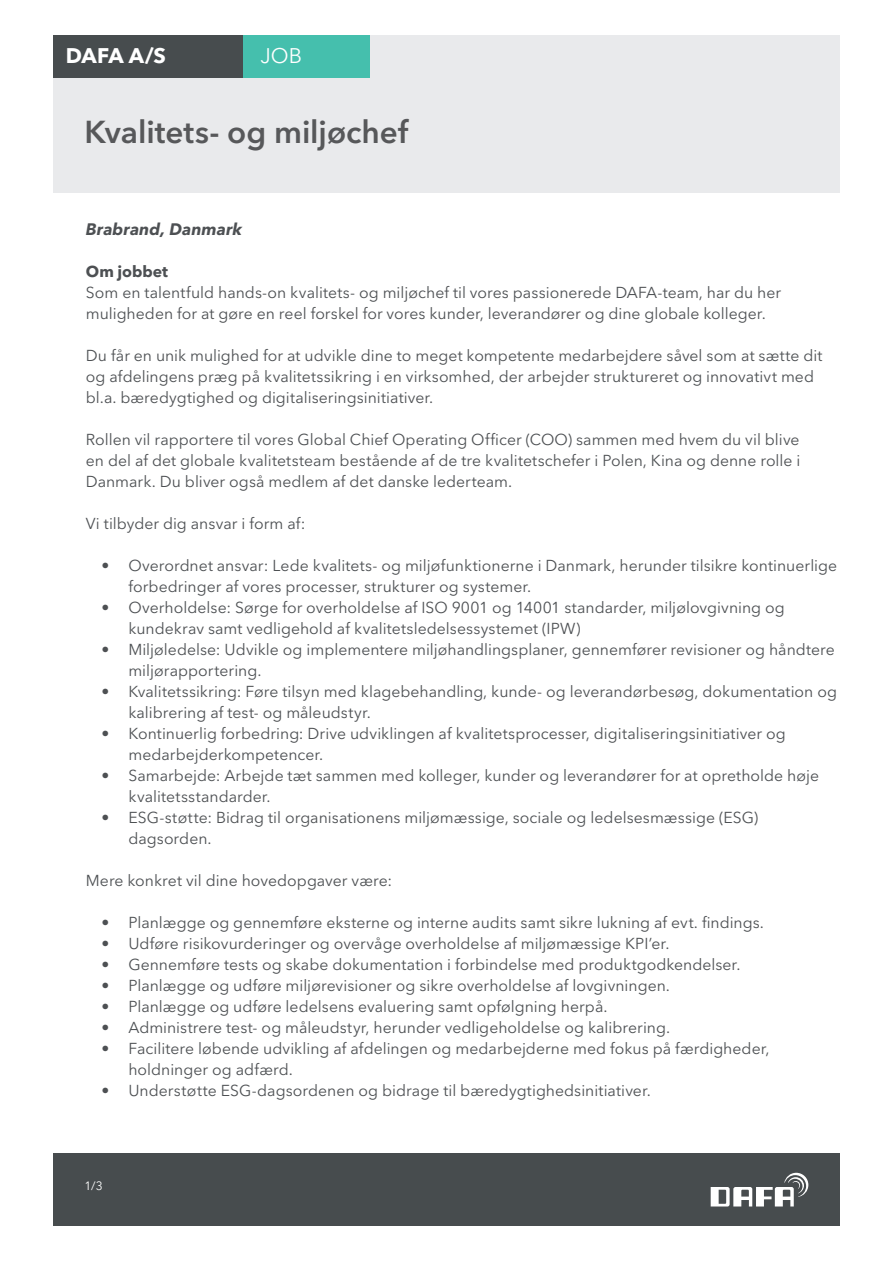
<style>
.page{position:relative;width:893px;height:1263px;background:#fff}
.page>*{position:absolute;margin:0;border:0;box-sizing:border-box;transform-origin:0 0}
.t1{font:600 31.5px "Avenir Next LT Pro";color:#57585a}
.t2{font:700 21px "Avenir Next LT Pro";color:#fff}
.t3{font:21px "Avenir Next LT Pro";color:#fff}
.t4{font:italic 700 16.5px "Avenir Next LT Pro";letter-spacing:.005em;color:#4d5053}
.t5{font:15.75px/21px "Avenir Next LT Pro";color:#4d5053}
.t6{font:700 15.75px "Avenir Next LT Pro";color:#4d5053}
.t7{font:12px "Avenir Next LT Pro";color:#fff}
</style>
<div class="page">
<div style="left:53px;top:35px;width:787px;height:157px;background:#e9eaec"></div>
<div style="left:53px;top:35px;width:191px;height:43px;background:#474c4e"></div>
<div style="left:243px;top:35px;width:127px;height:43px;background:#45bfad"></div>
<div style="left:53px;top:1153px;width:787px;height:73px;background:#474c4e"></div>
<svg style="left:711px;top:1173px;width:97px;height:33px"></svg>
<p class="t2" style="left:66px;top:43px;width:102px">DAFA A/S</p>
<p class="t3" style="left:260px;top:43px;width:43px">JOB</p>
<p class="t1" style="left:85px;top:113px;width:325px">Kvalitets- og miljøchef</p>
<p class="t4" style="left:86px;top:219px;width:158px">Brabrand, Danmark</p>
<p class="t6" style="left:86px;top:262px;width:84px">Om jobbet</p>
<p class="t5" style="left:86px;top:282px;width:697px">Som en talentfuld hands-on kvalitets- og miljøchef til vores passionerede DAFA-team, har du her muligheden for at gøre en reel forskel for vores kunder, leverandører og dine globale kolleger.</p>
<p class="t5" style="left:86px;top:345px;width:738px">Du får en unik mulighed for at udvikle dine to meget kompetente medarbejdere såvel som at sætte dit og afdelingens præg på kvalitetssikring i en virksomhed, der arbejder struktureret og innovativt med bl.a. bæredygtighed og digitaliseringsinitiativer.</p>
<p class="t5" style="left:86px;top:429px;width:716px;text-align:justify">Rollen vil rapportere til vores Global Chief Operating Officer (COO) sammen med hvem du vil blive en del af det globale kvalitetsteam bestående af de tre kvalitetschefer i Polen, Kina og denne rolle i Danmark. Du bliver også medlem af det danske lederteam.</p>
<p class="t5" style="left:86px;top:513px;width:221px">Vi tilbyder dig ansvar i form af:</p>
<p class="t5" style="left:128px;top:555px;width:710px;text-indent:-27px">• Overordnet ansvar: Lede kvalitets- og miljøfunktionerne i Danmark, herunder tilsikre kontinuerlige forbedringer af vores processer, strukturer og systemer.</p>
<p class="t5" style="left:128px;top:597px;width:658px;text-indent:-27px">• Overholdelse: Sørge for overholdelse af ISO 9001 og 14001 standarder, miljølovgivning og kundekrav samt vedligehold af kvalitetsledelsessystemet (IPW)</p>
<p class="t5" style="left:128px;top:639px;width:708px;text-indent:-27px">• Miljøledelse: Udvikle og implementere miljøhandlingsplaner, gennemfører revisioner og håndtere miljørapportering.</p>
<p class="t5" style="left:128px;top:681px;width:710px;text-indent:-27px">• Kvalitetssikring: Føre tilsyn med klagebehandling, kunde- og leverandørbesøg, dokumentation og kalibrering af test- og måleudstyr.</p>
<p class="t5" style="left:128px;top:723px;width:659px;text-indent:-27px">• Kontinuerlig forbedring: Drive udviklingen af kvalitetsprocesser, digitaliseringsinitiativer og medarbejderkompetencer.</p>
<p class="t5" style="left:128px;top:765px;width:692px;text-indent:-27px">• Samarbejde: Arbejde tæt sammen med kolleger, kunder og leverandører for at opretholde høje kvalitetsstandarder.</p>
<p class="t5" style="left:128px;top:807px;width:631px;text-indent:-27px">• ESG-støtte: Bidrag til organisationens miljømæssige, sociale og ledelsesmæssige (ESG) dagsorden.</p>
<p class="t5" style="left:86px;top:870px;width:308px">Mere konkret vil dine hovedopgaver være:</p>
<p class="t5" style="left:101px;top:912px;width:664px">• Planlægge og gennemføre eksterne og interne audits samt sikre lukning af evt. findings.</p>
<p class="t5" style="left:101px;top:933px;width:570px">• Udføre risikovurderinger og overvåge overholdelse af miljømæssige KPI’er.</p>
<p class="t5" style="left:101px;top:954px;width:641px">• Gennemføre tests og skabe dokumentation i forbindelse med produktgodkendelser.</p>
<p class="t5" style="left:101px;top:975px;width:570px">• Planlægge og udføre miljørevisioner og sikre overholdelse af lovgivningen.</p>
<p class="t5" style="left:101px;top:996px;width:508px">• Planlægge og udføre ledelsens evaluering samt opfølgning herpå.</p>
<p class="t5" style="left:101px;top:1017px;width:570px">• Administrere test- og måleudstyr, herunder vedligeholdelse og kalibrering.</p>
<p class="t5" style="left:128px;top:1038px;width:643px;text-indent:-27px">• Facilitere løbende udvikling af afdelingen og medarbejderne med fokus på færdigheder, holdninger og adfærd.</p>
<p class="t5" style="left:101px;top:1080px;width:551px">• Understøtte ESG-dagsordenen og bidrage til bæredygtighedsinitiativer.</p>
<p class="t7" style="left:85px;top:1178px;width:20px">1/3</p>
</div>
